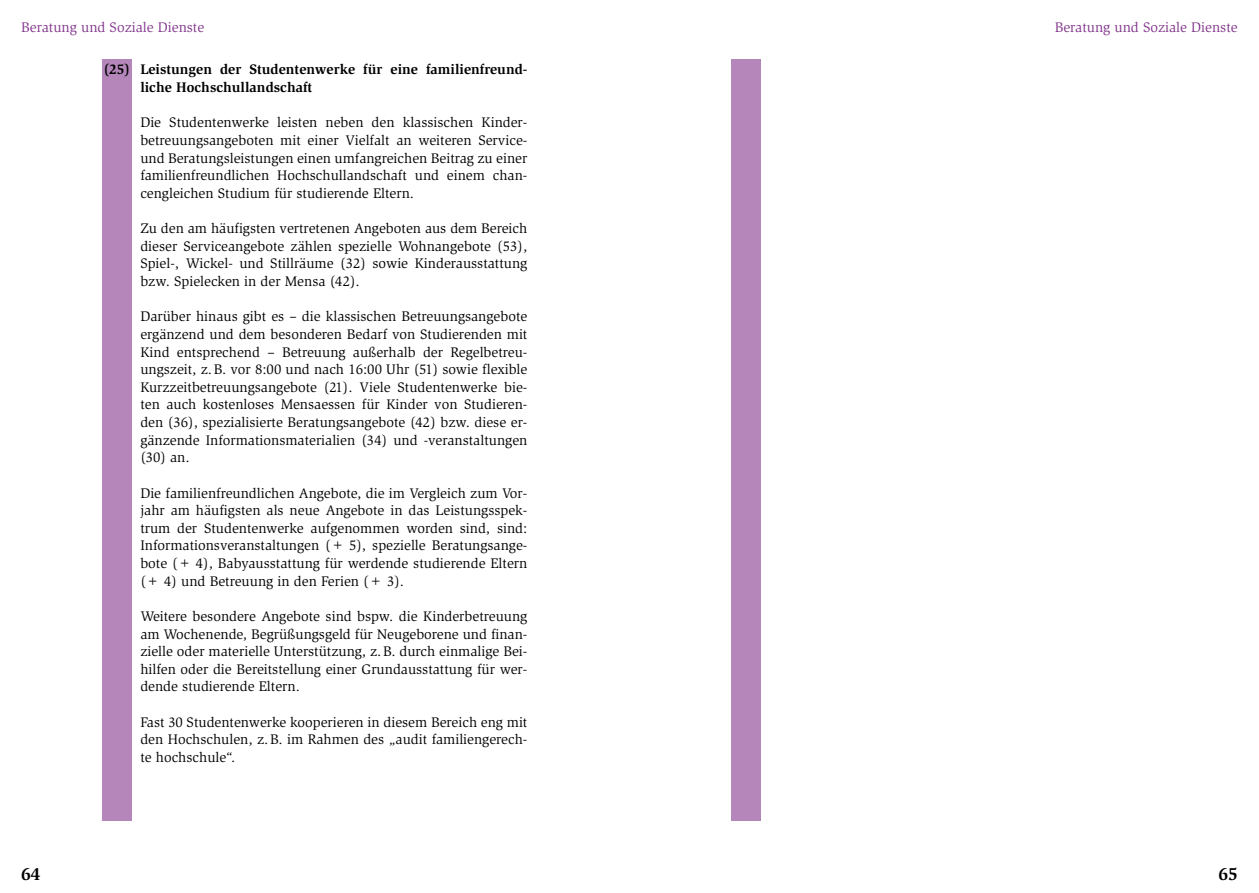
<style>
.page{position:relative;width:1259px;height:893px;background:#fff}
.page>*{position:absolute;margin:0;border:0;box-sizing:border-box;transform-origin:0 0}
.t1{font:700 18px "Slimbach";color:#000}
.t2{font:14.25px/17.7px "Slimbach";color:#000;text-align:justify}
.t3{font:700 14.25px/17.7px "Slimbach";color:#000}
.t4{font:14.25px "Slimbach";color:#82368c}
</style>
<div class="page">
<div style="left:102px;top:60px;width:30px;height:761px;background:#b486ba"></div>
<div style="left:731px;top:60px;width:30px;height:761px;background:#b486ba"></div>
<p class="t4" style="left:21px;top:19px;width:185px">Beratung und Soziale Dienste</p>
<p class="t4" style="left:1054px;top:19px;width:185px">Beratung und Soziale Dienste</p>
<p class="t3" style="left:140px;top:61px;width:388px;text-indent:-37px">(25) Leistungen der Studentenwerke für eine familienfreund&shy;liche Hochschullandschaft</p>
<p class="t2" style="left:140px;top:114px;width:388px">Die Studentenwerke leisten neben den klassischen Kinder&shy;betreuungsangeboten mit einer Vielfalt an weiteren Service&shy;und Beratungsleistungen einen umfangreichen Beitrag zu einer familienfreundlichen Hochschullandschaft und einem chan&shy;cengleichen Studium für studierende Eltern.</p>
<p class="t2" style="left:140px;top:220px;width:388px">Zu den am häufigsten vertretenen Angeboten aus dem Bereich dieser Serviceangebote zählen spezielle Wohnangebote (53), Spiel-, Wickel- und Stillräume (32) sowie Kinderausstattung bzw. Spielecken in der Mensa (42).</p>
<p class="t2" style="left:140px;top:308px;width:388px">Darüber hinaus gibt es – die klassischen Betreuungsangebote ergänzend und dem besonderen Bedarf von Studierenden mit Kind entsprechend – Betreuung außerhalb der Regelbetreu&shy;ungszeit, z.B. vor 8:00 und nach 16:00 Uhr (51) sowie flexible Kurzzeitbetreuungsangebote (21). Viele Studentenwerke bie&shy;ten auch kostenloses Mensaessen für Kinder von Studieren&shy;den (36), spezialisierte Beratungsangebote (42) bzw. diese er&shy;gänzende Informationsmaterialien (34) und -veranstaltungen (30) an.</p>
<p class="t2" style="left:140px;top:484px;width:388px">Die familienfreundlichen Angebote, die im Vergleich zum Vor&shy;jahr am häufigsten als neue Angebote in das Leistungsspek&shy;trum der Studentenwerke aufgenommen worden sind, sind:<br>Informationsveranstaltungen (+ 5), spezielle Beratungsange&shy;bote (+ 4), Babyausstattung für werdende studierende Eltern (+ 4) und Betreuung in den Ferien (+ 3).</p>
<p class="t2" style="left:140px;top:607px;width:388px">Weitere besondere Angebote sind bspw. die Kinderbetreuung am Wochenende, Begrüßungsgeld für Neugeborene und finan&shy;zielle oder materielle Unterstützung, z.B. durch einmalige Bei&shy;hilfen oder die Bereitstellung einer Grundausstattung für wer&shy;dende studierende Eltern.</p>
<p class="t2" style="left:140px;top:713px;width:388px">Fast 30 Studentenwerke kooperieren in diesem Bereich eng mit den Hochschulen, z.B. im Rahmen des „audit familiengerech&shy;te hochschule“.</p>
<p class="t1" style="left:21px;top:863px;width:21px">64</p>
<p class="t1" style="left:1218px;top:863px;width:21px">65</p>
</div>
